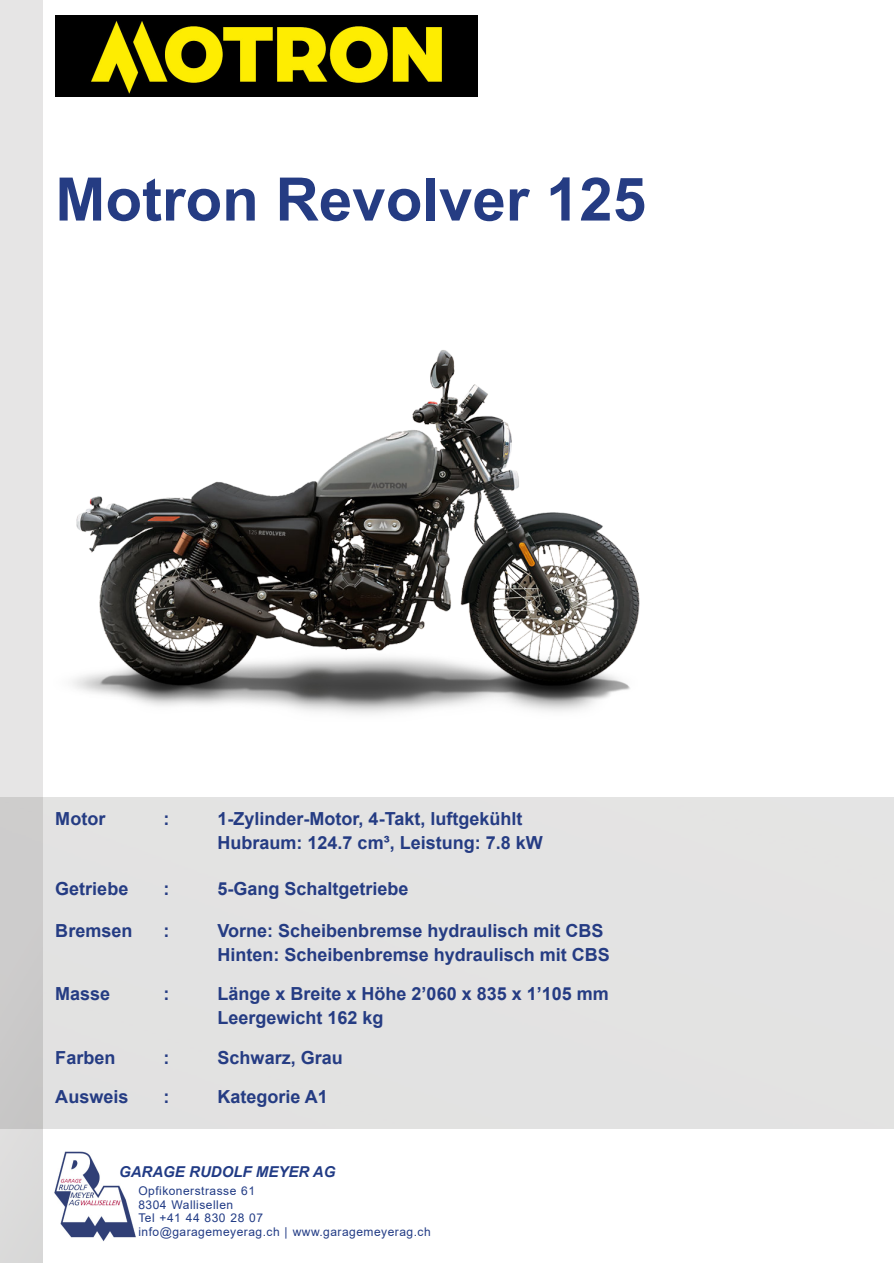
<style>
.page{position:relative;width:894px;height:1263px;background:#fff}
.page>*{position:absolute;margin:0;border:0;box-sizing:border-box;transform-origin:0 0}
.t1{font:700 60px "Arial";color:#253c83}
.t2{font:700 18px/24px "Arial";color:#253c83}
.t3{font:italic 700 15px "Arial";color:#213b85}
.t4{font:12px/13.5px "Arial";letter-spacing:.04em;color:#213b85}
</style>
<div class="page">
<img style="left:54px;top:1151px;width:82px;height:91px">
<img style="left:55px;top:16px;width:422px;height:61px">
<img style="left:0;top:77px;width:640px;height:644px">
<h1 class="t1" style="left:55px;top:177px;width:592px">Motron Revolver 125</h1>
<p class="t2" style="left:55px;top:808px;width:51px">Motor</p>
<p class="t2" style="left:163px;top:808px;width:7px">:</p>
<p class="t2" style="left:217px;top:808px;width:327px">1-Zylinder-Motor, 4-Takt, luftgekühlt<br>Hubraum: 124.7 cm³, Leistung: 7.8 kW</p>
<p class="t2" style="left:55px;top:878px;width:75px">Getriebe</p>
<p class="t2" style="left:163px;top:878px;width:7px">:</p>
<p class="t2" style="left:217px;top:878px;width:193px">5-Gang Schaltgetriebe</p>
<p class="t2" style="left:55px;top:920px;width:79px">Bremsen</p>
<p class="t2" style="left:163px;top:920px;width:7px">:</p>
<p class="t2" style="left:217px;top:920px;width:394px">Vorne: Scheibenbremse hydraulisch mit CBS<br>Hinten: Scheibenbremse hydraulisch mit CBS</p>
<p class="t2" style="left:55px;top:984px;width:57px">Masse</p>
<p class="t2" style="left:163px;top:984px;width:7px">:</p>
<p class="t2" style="left:217px;top:984px;width:393px">Länge x Breite x Höhe 2’060 x 835 x 1’105 mm<br>Leergewicht 162 kg</p>
<p class="t2" style="left:55px;top:1047px;width:62px">Farben</p>
<p class="t2" style="left:163px;top:1047px;width:7px">:</p>
<p class="t2" style="left:217px;top:1047px;width:127px">Schwarz, Grau</p>
<p class="t2" style="left:55px;top:1086px;width:75px">Ausweis</p>
<p class="t2" style="left:163px;top:1086px;width:7px">:</p>
<p class="t2" style="left:217px;top:1086px;width:112px">Kategorie A1</p>
<p class="t3" style="left:119px;top:1166px;width:218px">GARAGE RUDOLF MEYER AG</p>
<p class="t4" style="left:138px;top:1185px;width:294px">Opfikonerstrasse 61<br>8304 Wallisellen<br>Tel +41 44 830 28 07<br>info@garagemeyerag.ch | www.garagemeyerag.ch</p>
</div>
